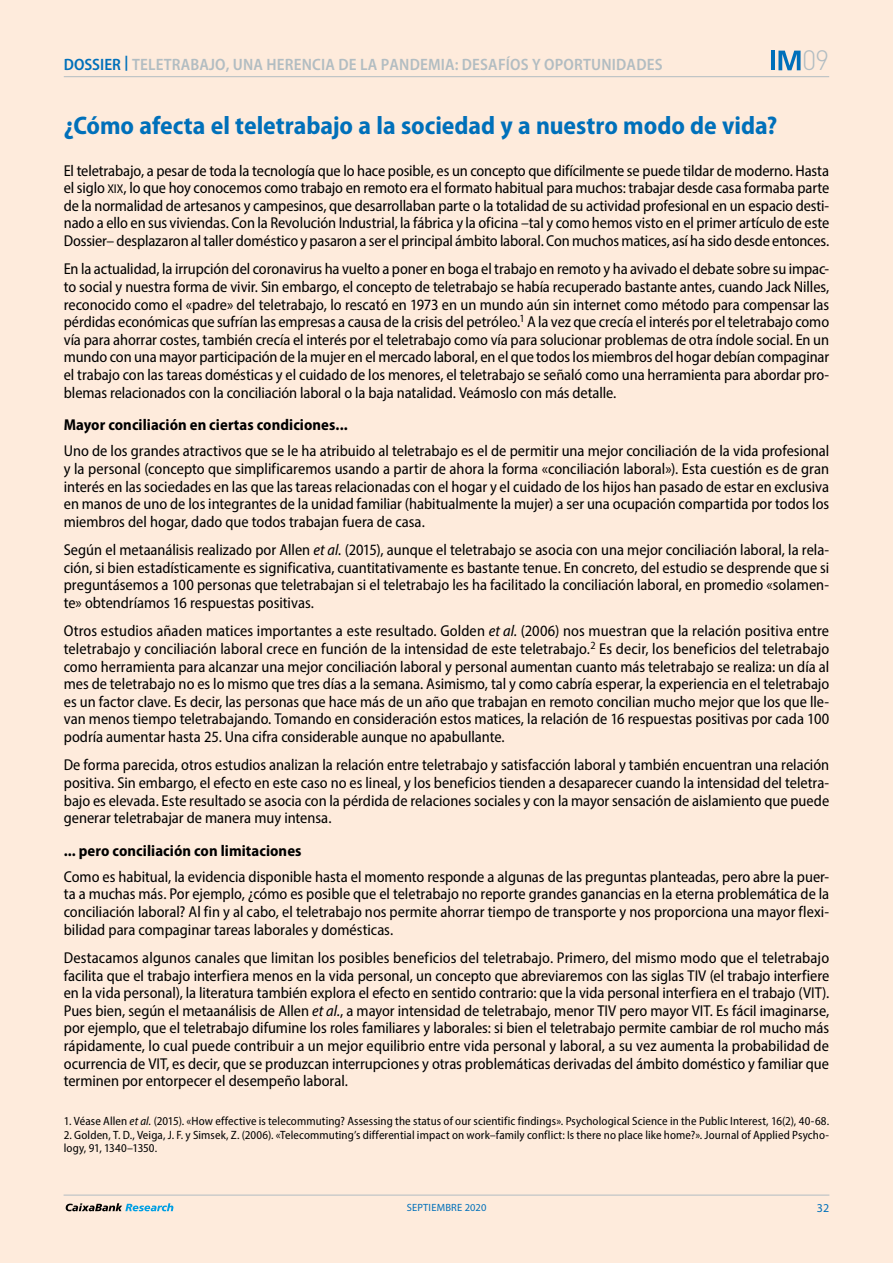
<style>
.page{position:relative;width:893px;height:1263px;background:#fff}
.page>*{position:absolute;margin:0;border:0;box-sizing:border-box;transform-origin:0 0}
.t1{font:300 27.6px "DIN Pro";color:#b2bdc2}
.t2{font:700 semi-condensed 25.5px "Myriad Pro";color:#0070ba}
.t3{font:600 semi-condensed 16.5px "Myriad Pro";letter-spacing:.01em;color:#b2bdc2}
.t4{font:semi-condensed 15.75px/17.5px "Myriad Pro";letter-spacing:-.005em;color:#000;text-align:justify}
.t5{font:700 semi-condensed 15.75px "Myriad Pro";letter-spacing:.005em;color:#000}
.t6{font:semi-condensed 12px/13.5px "Myriad Pro";letter-spacing:.01em;color:#000}
.t7{font:12px "Myriad Pro";color:#0070ba}
.t8{font:10.5px "Myriad Pro";letter-spacing:.02em;color:#0070ba}
.s1{color:#0070ba}
.s2{font-size:12.75px}
.s3{font-style:italic}
</style>
<div class="page">
<div style="left:0;top:0;width:892px;height:1263px;background:#feebdc"></div>
<hr style="left:64px;top:76px;width:765px;height:1px;background:#b2bdc2">
<hr style="left:64px;top:1195px;width:765px;height:1px;background:#b2bdc2">
<svg style="left:66px;top:1203px;width:107px;height:8px"></svg>
<svg style="left:778px;top:51px;width:23px;height:19px"></svg>
<hr style="left:771px;top:51px;width:4px;height:19px;background:#0070ba">
<p class="t3" style="left:64px;top:54px;width:600px"><span class="s1">DOSSIER</span> <sup>|</sup> TELETRABAJO, UNA HERENCIA DE LA PANDEMIA: DESAFÍOS Y OPORTUNIDADES</p>
<h2 class="t2" style="left:64px;top:111px;width:715px">¿Cómo afecta el teletrabajo a la sociedad y a nuestro modo de vida?</h2>
<h1 class="t1" style="left:802px;top:39px;width:29px">09</h1>
<p class="t4" style="left:64px;top:161px;width:767px">El teletrabajo, a pesar de toda la tecnología que lo hace posible, es un concepto que difícilmente se puede tildar de moderno. Hasta el siglo <span class="s2">XIX</span>, lo que hoy conocemos como trabajo en remoto era el formato habitual para muchos: trabajar desde casa formaba parte de la normalidad de artesanos y campesinos, que desarrollaban parte o la totalidad de su actividad profesional en un espacio desti&shy;nado a ello en sus viviendas. Con la Revolución Industrial, la fábrica y la oficina –tal y como hemos visto en el primer artículo de este Dossier– desplazaron al taller doméstico y pasaron a ser el principal ámbito laboral. Con muchos matices, así ha sido desde entonces.</p>
<p class="t4" style="left:64px;top:260px;width:767px">En la actualidad, la irrupción del coronavirus ha vuelto a poner en boga el trabajo en remoto y ha avivado el debate sobre su impac&shy;to social y nuestra forma de vivir. Sin embargo, el concepto de teletrabajo se había recuperado bastante antes, cuando Jack Nilles, reconocido como el «padre» del teletrabajo, lo rescató en 1973 en un mundo aún sin internet como método para compensar las pérdidas económicas que sufrían las empresas a causa de la crisis del petróleo.<sup>1</sup> A la vez que crecía el interés por el teletrabajo como vía para ahorrar costes, también crecía el interés por el teletrabajo como vía para solucionar problemas de otra índole social. En un mundo con una mayor participación de la mujer en el mercado laboral, en el que todos los miembros del hogar debían compaginar el trabajo con las tareas domésticas y el cuidado de los menores, el teletrabajo se señaló como una herramienta para abordar pro&shy;blemas relacionados con la conciliación laboral o la baja natalidad. Veámoslo con más detalle.</p>
<p class="t5" style="left:64px;top:416px;width:285px">Mayor conciliación en ciertas condiciones...</p>
<p class="t4" style="left:64px;top:442px;width:767px">Uno de los grandes atractivos que se le ha atribuido al teletrabajo es el de permitir una mejor conciliación de la vida profesional y la personal (concepto que simplificaremos usando a partir de ahora la forma «conciliación laboral»). Esta cuestión es de gran interés en las sociedades en las que las tareas relacionadas con el hogar y el cuidado de los hijos han pasado de estar en exclusiva en manos de uno de los integrantes de la unidad familiar (habitualmente la mujer) a ser una ocupación compartida por todos los miembros del hogar, dado que todos trabajan fuera de casa.</p>
<p class="t4" style="left:64px;top:541px;width:767px">Según el metaanálisis realizado por Allen <span class="s3">et al.</span> (2015), aunque el teletrabajo se asocia con una mejor conciliación laboral, la rela&shy;ción, si bien estadísticamente es significativa, cuantitativamente es bastante tenue. En concreto, del estudio se desprende que si preguntásemos a 100 personas que teletrabajan si el teletrabajo les ha facilitado la conciliación laboral, en promedio «solamen&shy;te» obtendríamos 16 respuestas positivas.</p>
<p class="t4" style="left:64px;top:622px;width:767px">Otros estudios añaden matices importantes a este resultado. Golden <span class="s3">et al.</span> (2006) nos muestran que la relación positiva entre teletrabajo y conciliación laboral crece en función de la intensidad de este teletrabajo.<sup>2</sup> Es decir, los beneficios del teletrabajo como herramienta para alcanzar una mejor conciliación laboral y personal aumentan cuanto más teletrabajo se realiza: un día al mes de teletrabajo no es lo mismo que tres días a la semana. Asimismo, tal y como cabría esperar, la experiencia en el teletrabajo es un factor clave. Es decir, las personas que hace más de un año que trabajan en remoto concilian mucho mejor que los que lle&shy;van menos tiempo teletrabajando. Tomando en consideración estos matices, la relación de 16 respuestas positivas por cada 100 podría aumentar hasta 25. Una cifra considerable aunque no apabullante.</p>
<p class="t4" style="left:64px;top:756px;width:767px">De forma parecida, otros estudios analizan la relación entre teletrabajo y satisfacción laboral y también encuentran una relación positiva. Sin embargo, el efecto en este caso no es lineal, y los beneficios tienden a desaparecer cuando la intensidad del teletra&shy;bajo es elevada. Este resultado se asocia con la pérdida de relaciones sociales y con la mayor sensación de aislamiento que puede generar teletrabajar de manera muy intensa.</p>
<p class="t5" style="left:64px;top:841px;width:239px">... pero conciliación con limitaciones</p>
<p class="t4" style="left:64px;top:867px;width:767px">Como es habitual, la evidencia disponible hasta el momento responde a algunas de las preguntas planteadas, pero abre la puer&shy;ta a muchas más. Por ejemplo, ¿cómo es posible que el teletrabajo no reporte grandes ganancias en la eterna problemática de la conciliación laboral? Al fin y al cabo, el teletrabajo nos permite ahorrar tiempo de transporte y nos proporciona una mayor flexi&shy;bilidad para compaginar tareas laborales y domésticas.</p>
<p class="t4" style="left:64px;top:949px;width:767px">Destacamos algunos canales que limitan los posibles beneficios del teletrabajo. Primero, del mismo modo que el teletrabajo facilita que el trabajo interfiera menos en la vida personal, un concepto que abreviaremos con las siglas TIV (el trabajo interfiere en la vida personal), la literatura también explora el efecto en sentido contrario: que la vida personal interfiera en el trabajo (VIT).<br>Pues bien, según el metaanálisis de Allen <span class="s3">et al.</span>, a mayor intensidad de teletrabajo, menor TIV pero mayor VIT. Es fácil imaginarse, por ejemplo, que el teletrabajo difumine los roles familiares y laborales: si bien el teletrabajo permite cambiar de rol mucho más rápidamente, lo cual puede contribuir a un mejor equilibrio entre vida personal y laboral, a su vez aumenta la probabilidad de ocurrencia de VIT, es decir, que se produzcan interrupciones y otras problemáticas derivadas del ámbito doméstico y familiar que terminen por entorpecer el desempeño laboral.</p>
<p class="t6" style="left:64px;top:1114px;width:767px">1. Véase Allen <span class="s3">et al.</span> (2015). «How effective is telecommuting? Assessing the status of our scientific findings». Psychological Science in the Public Interest, 16(2), 40-68.</p>
<p class="t6" style="left:64px;top:1128px;width:767px">2. Golden, T. D., Veiga, J. F. y Simsek, Z. (2006). «Telecommuting’s differential impact on work–family conflict: Is there no place like home?». Journal of Applied Psycho&shy;logy, 91, 1340–1350.</p>
<p class="t8" style="left:407px;top:1201px;width:81px">SEPTIEMBRE 2020</p>
<p class="t7" style="left:817px;top:1201px;width:14px">32</p>
</div>
